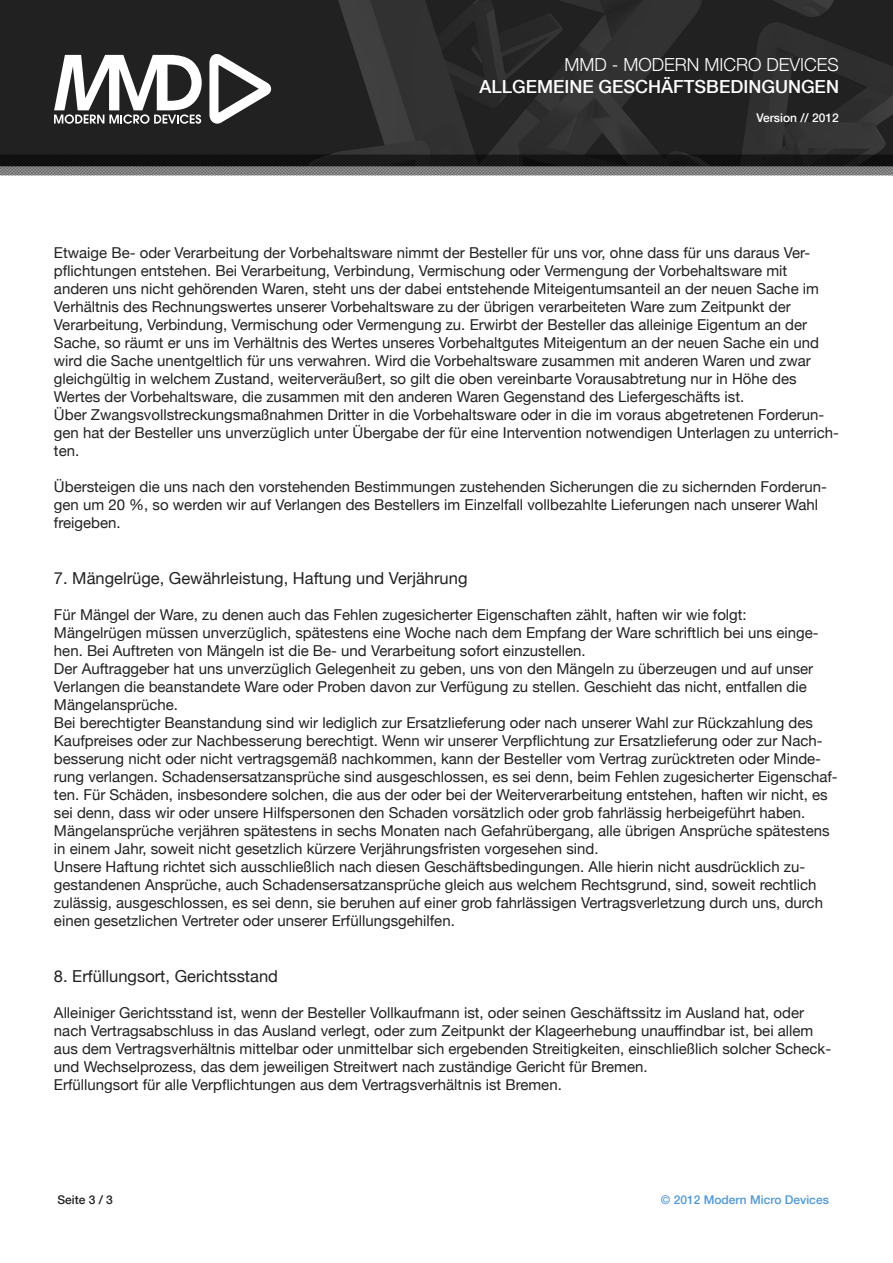
<style>
.page{position:relative;width:893px;height:1263px;background:#fff}
.page>*{position:absolute;margin:0;border:0;box-sizing:border-box;transform-origin:0 0}
.t1{font:500 18px "Helvetica Neue";color:#fff}
.t2{font:300 18px "Helvetica Neue";color:#fff}
.t3{font:16.5px "Helvetica Neue";color:#212121}
.t4{font:15px/18px "Helvetica Neue";color:#212121}
.t5{font:500 12px "Helvetica Neue";color:#4d98e0}
.t6{font:500 12px "Helvetica Neue";color:#fff}
.t7{font:500 12px "Helvetica Neue";color:#231f20}
</style>
<div class="page">
<img style="left:0;top:0;width:893px;height:176px">
<svg style="left:209px;top:54px;width:62px;height:70px"></svg>
<svg style="left:54px;top:55px;width:148px;height:69px"></svg>
<p class="t2" style="left:564px;top:50px;width:276px">MMD - MODERN MICRO DEVICES</p>
<p class="t1" style="left:479px;top:72px;width:361px">ALLGEMEINE GESCHÄFTSBEDINGUNGEN</p>
<p class="t6" style="left:756px;top:108px;width:84px">Version // 2012</p>
<p class="t4" style="left:54px;top:243px;width:766px">Etwaige Be- oder Verarbeitung der Vorbehaltsware nimmt der Besteller für uns vor, ohne dass für uns daraus Ver&shy;pflichtungen entstehen. Bei Verarbeitung, Verbindung, Vermischung oder Vermengung der Vorbehaltsware mit anderen uns nicht gehörenden Waren, steht uns der dabei entstehende Miteigentumsanteil an der neuen Sache im Verhältnis des Rechnungswertes unserer Vorbehaltsware zu der übrigen verarbeiteten Ware zum Zeitpunkt der</p>
<p class="t4" style="left:54px;top:315px;width:755px">Verarbeitung, Verbindung, Vermischung oder Vermengung zu. Erwirbt der Besteller das alleinige Eigentum an der</p>
<p class="t4" style="left:54px;top:333px;width:766px">Sache, so räumt er uns im Verhältnis des Wertes unseres Vorbehaltgutes Miteigentum an der neuen Sache ein und wird die Sache unentgeltlich für uns verwahren. Wird die Vorbehaltsware zusammen mit anderen Waren und zwar gleichgültig in welchem Zustand, weiterveräußert, so gilt die oben vereinbarte Vorausabtretung nur in Höhe des</p>
<p class="t4" style="left:54px;top:387px;width:692px">Wertes der Vorbehaltsware, die zusammen mit den anderen Waren Gegenstand des Liefergeschäfts ist.</p>
<p class="t4" style="left:54px;top:405px;width:786px">Über Zwangsvollstreckungsmaßnahmen Dritter in die Vorbehaltsware oder in die im voraus abgetretenen Forderun&shy;gen hat der Besteller uns unverzüglich unter Übergabe der für eine Intervention notwendigen Unterlagen zu unterrich&shy;ten.</p>
<p class="t4" style="left:54px;top:477px;width:774px">Übersteigen die uns nach den vorstehenden Bestimmungen zustehenden Sicherungen die zu sichernden Forderun&shy;gen um 20 %, so werden wir auf Verlangen des Bestellers im Einzelfall vollbezahlte Lieferungen nach unserer Wahl freigeben.</p>
<p class="t3" style="left:54px;top:564px;width:415px">7. Mängelrüge, Gewährleistung, Haftung und Verjährung</p>
<p class="t4" style="left:54px;top:604px;width:694px">Für Mängel der Ware, zu denen auch das Fehlen zugesicherter Eigenschaften zählt, haften wir wie folgt:</p>
<p class="t4" style="left:54px;top:622px;width:766px">Mängelrügen müssen unverzüglich, spätestens eine Woche nach dem Empfang der Ware schriftlich bei uns einge&shy;hen. Bei Auftreten von Mängeln ist die Be- und Verarbeitung sofort einzustellen.</p>
<p class="t4" style="left:54px;top:658px;width:761px">Der Auftraggeber hat uns unverzüglich Gelegenheit zu geben, uns von den Mängeln zu überzeugen und auf unser<br>Verlangen die beanstandete Ware oder Proben davon zur Verfügung zu stellen. Geschieht das nicht, entfallen die<br>Mängelansprüche.</p>
<p class="t4" style="left:54px;top:712px;width:785px">Bei berechtigter Beanstandung sind wir lediglich zur Ersatzlieferung oder nach unserer Wahl zur Rückzahlung des Kaufpreises oder zur Nachbesserung berechtigt. Wenn wir unserer Verpflichtung zur Ersatzlieferung oder zur Nach&shy;besserung nicht oder nicht vertragsgemäß nachkommen, kann der Besteller vom Vertrag zurücktreten oder Minde&shy;rung verlangen. Schadensersatzansprüche sind ausgeschlossen, es sei denn, beim Fehlen zugesicherter Eigenschaf&shy;ten. Für Schäden, insbesondere solchen, die aus der oder bei der Weiterverarbeitung entstehen, haften wir nicht, es sei denn, dass wir oder unsere Hilfspersonen den Schaden vorsätzlich oder grob fahrlässig herbeigeführt haben.</p>
<p class="t4" style="left:54px;top:820px;width:777px">Mängelansprüche verjähren spätestens in sechs Monaten nach Gefahrübergang, alle übrigen Ansprüche spätestens in einem Jahr, soweit nicht gesetzlich kürzere Verjährungsfristen vorgesehen sind.</p>
<p class="t4" style="left:54px;top:856px;width:771px">Unsere Haftung richtet sich ausschließlich nach diesen Geschäftsbedingungen. Alle hierin nicht ausdrücklich zu&shy;gestandenen Ansprüche, auch Schadensersatzansprüche gleich aus welchem Rechtsgrund, sind, soweit rechtlich zulässig, ausgeschlossen, es sei denn, sie beruhen auf einer grob fahrlässigen Vertragsverletzung durch uns, durch einen gesetzlichen Vertreter oder unserer Erfüllungsgehilfen.</p>
<p class="t3" style="left:54px;top:962px;width:226px">8. Erfüllungsort, Gerichtsstand</p>
<p class="t4" style="left:54px;top:1002px;width:779px">Alleiniger Gerichtsstand ist, wenn der Besteller Vollkaufmann ist, oder seinen Geschäftssitz im Ausland hat, oder nach Vertragsabschluss in das Ausland verlegt, oder zum Zeitpunkt der Klageerhebung unauffindbar ist, bei allem aus dem Vertragsverhältnis mittelbar oder unmittelbar sich ergebenden Streitigkeiten, einschließlich solcher Scheck&shy;und Wechselprozess, das dem jeweiligen Streitwert nach zuständige Gericht für Bremen.</p>
<p class="t4" style="left:54px;top:1074px;width:509px">Erfüllungsort für alle Verpflichtungen aus dem Vertragsverhältnis ist Bremen.</p>
<p class="t7" style="left:57px;top:1190px;width:57px">Seite 3 / 3</p>
<p class="t5" style="left:661px;top:1190px;width:170px">© 2012 Modern Micro Devices</p>
</div>
